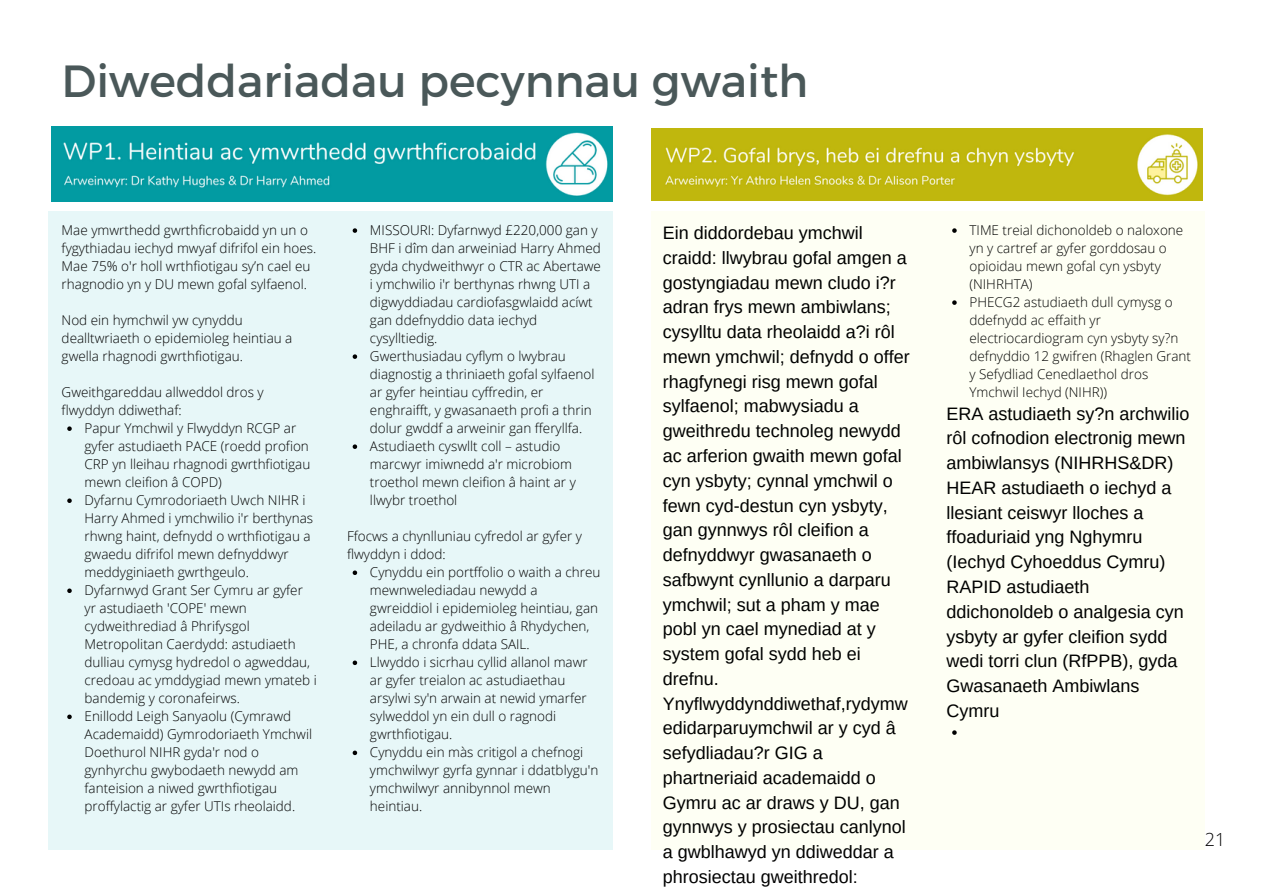
<style>
.page{position:relative;width:1263px;height:894px;background:#fff}
.page>*{position:absolute;margin:0;border:0;box-sizing:border-box;transform-origin:0 0}
.t1{font:45px "Montserrat Regular 2";color:#4a5859}
.t2{font:18px/24.8px "Arimo";color:#000}
.t3{font:18px "Open Sans Light 2";color:#000}
.t4{font:13.5px/18px "Open Sans Light 2";color:#000}
</style>
<div class="page">
<div style="left:48px;top:211px;width:565px;height:638px;background:#e7f7f8"></div>
<div style="left:651px;top:211px;width:554px;height:638px;background:#fefff4"></div>
<img style="left:51px;top:127px;width:561px;height:74px">
<img style="left:651px;top:128px;width:551px;height:72px">
<svg style="left:67px;top:426px;width:5px;height:5px"></svg>
<svg style="left:67px;top:498px;width:5px;height:5px"></svg>
<svg style="left:67px;top:588px;width:5px;height:5px"></svg>
<svg style="left:67px;top:714px;width:5px;height:4px"></svg>
<svg style="left:353px;top:228px;width:4px;height:5px"></svg>
<svg style="left:353px;top:354px;width:4px;height:5px"></svg>
<svg style="left:353px;top:444px;width:4px;height:5px"></svg>
<svg style="left:353px;top:570px;width:4px;height:5px"></svg>
<svg style="left:353px;top:660px;width:4px;height:5px"></svg>
<svg style="left:353px;top:750px;width:4px;height:4px"></svg>
<svg style="left:952px;top:228px;width:5px;height:5px"></svg>
<svg style="left:952px;top:300px;width:5px;height:5px"></svg>
<svg style="left:952px;top:730px;width:5px;height:4px"></svg>
<h1 class="t1" style="left:62px;top:51px;width:748px">Diweddariadau pecynnau gwaith</h1>
<p class="t4" style="left:62px;top:221px;width:256px">Mae ymwrthedd gwrthficrobaidd yn un o fygythiadau iechyd mwyaf difrifol ein hoes.<br>Mae 75% o'r holl wrthfiotigau sy’n cael eu rhagnodio yn y DU mewn gofal sylfaenol.</p>
<p class="t4" style="left:62px;top:311px;width:232px">Nod ein hymchwil yw cynyddu dealltwriaeth o epidemioleg heintiau a gwella rhagnodi gwrthfiotigau.</p>
<p class="t4" style="left:62px;top:383px;width:204px">Gweithgareddau allweddol dros y flwyddyn ddiwethaf:</p>
<p class="t4" style="left:85px;top:419px;width:234px">Papur Ymchwil y Flwyddyn RCGP ar gyfer astudiaeth PACE (roedd profion CRP yn lleihau rhagnodi gwrthfiotigau mewn cleifion â COPD)<br>Dyfarnu Cymrodoriaeth Uwch NIHR i Harry Ahmed i ymchwilio i'r berthynas rhwng haint, defnydd o wrthfiotigau a gwaedu difrifol mewn defnyddwyr meddyginiaeth gwrthgeulo.<br>Dyfarnwyd Grant Ser Cymru ar gyfer yr astudiaeth 'COPE' mewn cydweithrediad â Phrifysgol Metropolitan Caerdydd: astudiaeth dulliau cymysg hydredol o agweddau, credoau ac ymddygiad mewn ymateb i bandemig y coronafeirws.<br>Enillodd Leigh Sanyaolu (Cymrawd Academaidd) Gymrodoriaeth Ymchwil Doethurol NIHR gyda'r nod o gynhyrchu gwybodaeth newydd am fanteision a niwed gwrthfiotigau proffylactig ar gyfer UTIs rheolaidd.</p>
<p class="t4" style="left:370px;top:221px;width:233px">MISSOURI: Dyfarnwyd £220,000 gan y<br>BHF i dîm dan arweiniad Harry Ahmed gyda chydweithwyr o CTR ac Abertawe i ymchwilio i'r berthynas rhwng UTI a digwyddiadau cardiofasgwlaidd acíwt gan ddefnyddio data iechyd cysylltiedig.<br>Gwerthusiadau cyflym o lwybrau diagnostig a thriniaeth gofal sylfaenol ar gyfer heintiau cyffredin, er enghraifft, y gwasanaeth profi a thrin dolur gwddf a arweinir gan fferyllfa.<br>Astudiaeth cyswllt coll – astudio marcwyr imiwnedd a'r microbiom troethol mewn cleifion â haint ar y llwybr troethol</p>
<p class="t4" style="left:347px;top:527px;width:236px">Ffocws a chynlluniau cyfredol ar gyfer y flwyddyn i ddod:</p>
<p class="t4" style="left:370px;top:563px;width:232px">Cynyddu ein portffolio o waith a chreu mewnwelediadau newydd a gwreiddiol i epidemioleg heintiau, gan adeiladu ar gydweithio â Rhydychen,<br>PHE, a chronfa ddata SAIL.<br>Llwyddo i sicrhau cyllid allanol mawr ar gyfer treialon ac astudiaethau arsylwi sy'n arwain at newid ymarfer sylweddol yn ein dull o ragnodi gwrthfiotigau.<br>Cynyddu ein màs critigol a chefnogi ymchwilwyr gyrfa gynnar i ddatblygu'n ymchwilwyr annibynnol mewn heintiau.</p>
<p class="t2" style="left:663px;top:220px;width:249px">Ein diddordebau ymchwil craidd: llwybrau gofal amgen a gostyngiadau mewn cludo i?r adran frys mewn ambiwlans; cysylltu data rheolaidd a?i rôl mewn ymchwil; defnydd o offer rhagfynegi risg mewn gofal sylfaenol; mabwysiadu a gweithredu technoleg newydd ac arferion gwaith mewn gofal cyn ysbyty; cynnal ymchwil o fewn cyd-destun cyn ysbyty, gan gynnwys rôl cleifion a defnyddwyr gwasanaeth o safbwynt cynllunio a darparu ymchwil; sut a pham y mae pobl yn cael mynediad at y system gofal sydd heb ei drefnu.<br>Ynyflwyddynddiwethaf,rydymw edidarparuymchwil ar y cyd â sefydliadau?r GIG a phartneriaid academaidd o<br>Gymru ac ar draws y DU, gan gynnwys y prosiectau canlynol a gwblhawyd yn ddiweddar a phrosiectau gweithredol:</p>
<p class="t4" style="left:969px;top:221px;width:223px">TIME treial dichonoldeb o naloxone yn y cartref ar gyfer gorddosau o opioidau mewn gofal cyn ysbyty (NIHRHTA)<br>PHECG2 astudiaeth dull cymysg o ddefnydd ac effaith yr electriocardiogram cyn ysbyty sy?n defnyddio 12 gwifren (Rhaglen Grant y Sefydliad Cenedlaethol dros<br>Ymchwil Iechyd (NIHR))</p>
<p class="t2" style="left:947px;top:401px;width:245px">ERA astudiaeth sy?n archwilio rôl cofnodion electronig mewn ambiwlansys (NIHRHS&amp;DR)<br>HEAR astudiaeth o iechyd a llesiant ceiswyr lloches a ffoaduriaid yng Nghymru (Iechyd Cyhoeddus Cymru)<br>RAPID astudiaeth ddichonoldeb o analgesia cyn ysbyty ar gyfer cleifion sydd wedi torri clun (RfPPB), gyda<br>Gwasanaeth Ambiwlans<br>Cymru</p>
<h2 class="t3" style="left:1205px;top:826px;width:22px">21</h2>
</div>
